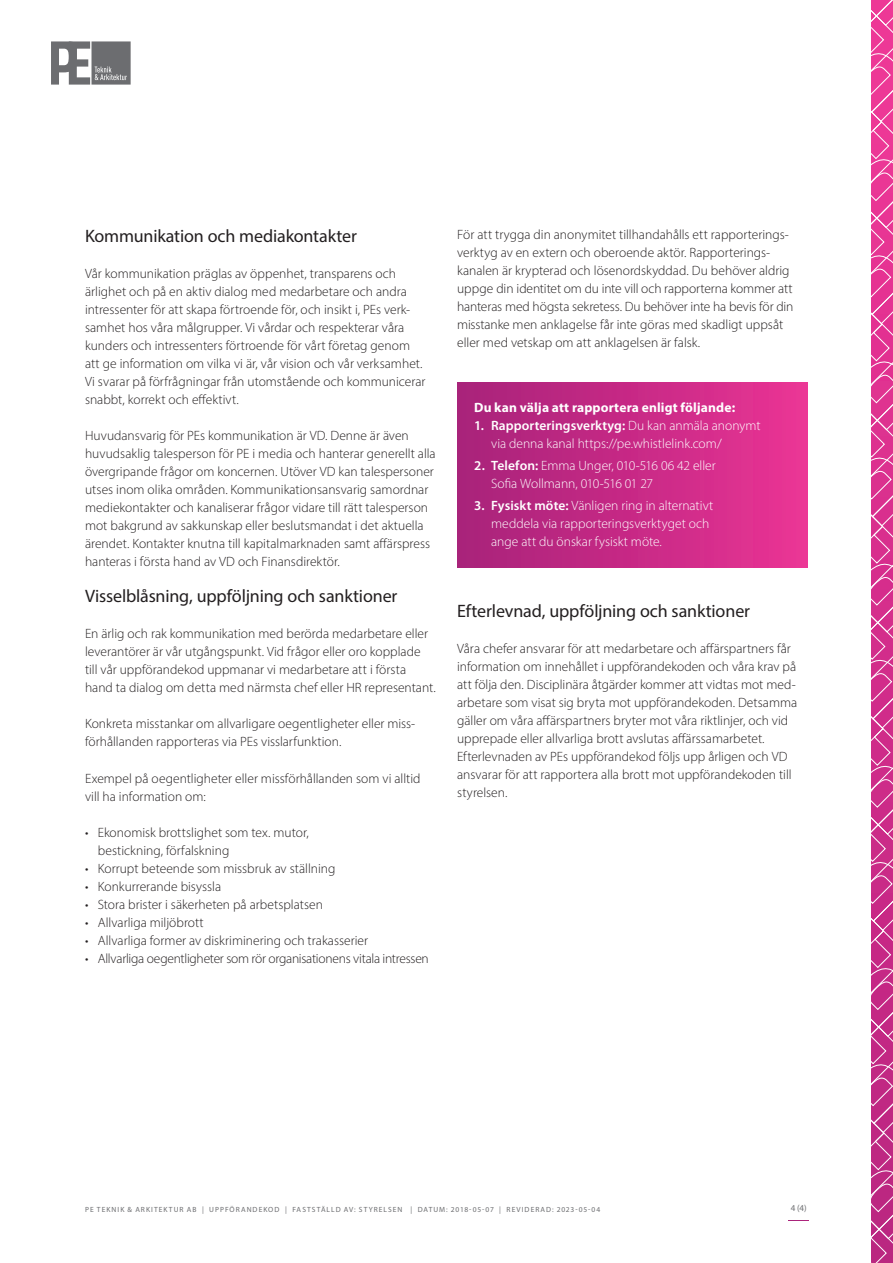
<style>
.page{position:relative;width:893px;height:1263px;background:#fff}
.page>*{position:absolute;margin:0;border:0;box-sizing:border-box;transform-origin:0 0}
.t1{font:300 21px "Myriad Pro";color:#fff;scale:2.17 1}
.Brödtext{font:18px "Myriad Pro";letter-spacing:-.01em;color:#231f20}
.Brödtext-2{font:300 13.5px/18px "Myriad Pro";color:#231f20}
.t2{font:300 13.5px/18px "Myriad Pro";color:#fff}
.Brödtext-3{font:300 13.5px "Myriad Pro";letter-spacing:-.02em;color:#231f20}
.Brödtext-4{font:700 13.5px "Myriad Pro";letter-spacing:.01em;color:#fff}
.Rubrik_1{font:9px "Myriad Pro";color:#6c6d70}
.Brödtext-5{font:7.5px "Myriad Pro";letter-spacing:.135em;color:#6c6d70}
.s1{font-weight:600}
</style>
<div class="page">
<svg style="left:51px;top:41px;width:80px;height:44px"></svg>
<svg style="left:872px;top:0;width:21px;height:1263px;background:#d94598"></svg>
<div style="left:457px;top:383px;width:351px;height:185px;background:linear-gradient(to right,#a72179,#ea3494)"></div>
<p class="Brödtext" style="left:85px;top:225px;width:273px">Kommunikation och mediakontakter</p>
<p class="Brödtext-2" style="left:85px;top:265px;width:342px">Vår kommunikation präglas av öppenhet, transparens och ärlighet och på en aktiv dialog med medarbetare och andra intressenter för att skapa förtroende för, och insikt i, PEs verk&shy;samhet hos våra målgrupper. Vi vårdar och respekterar våra kunders och intressenters förtroende för vårt företag genom att ge information om vilka vi är, vår vision och vår verksamhet.<br>Vi svarar på förfrågningar från utomstående och kommunicerar snabbt, korrekt och effektivt.</p>
<p class="Brödtext-2" style="left:85px;top:427px;width:352px">Huvudansvarig för PEs kommunikation är VD. Denne är även huvudsaklig talesperson för PE i media och hanterar generellt alla övergripande frågor om koncernen. Utöver VD kan talespersoner utses inom olika områden. Kommunikationsansvarig samordnar mediekontakter och kanaliserar frågor vidare till rätt talesperson mot bakgrund av sakkunskap eller beslutsmandat i det aktuella ärendet. Kontakter knutna till kapitalmarknaden samt affärspress hanteras i första hand av VD och Finansdirektör.</p>
<p class="Brödtext" style="left:85px;top:585px;width:314px">Visselblåsning, uppföljning och sanktioner</p>
<p class="Brödtext-2" style="left:85px;top:625px;width:352px">En ärlig och rak kommunikation med berörda medarbetare eller leverantörer är vår utgångspunkt. Vid frågor eller oro kopplade till vår uppförandekod uppmanar vi medarbetare att i första hand ta dialog om detta med närmsta chef eller HR representant.</p>
<p class="Brödtext-2" style="left:85px;top:715px;width:332px">Konkreta misstankar om allvarligare oegentligheter eller miss-</p>
<p class="Brödtext-2" style="left:85px;top:733px;width:258px">förhållanden rapporteras via PEs visslarfunktion.</p>
<p class="Brödtext-2" style="left:85px;top:769px;width:337px">Exempel på oegentligheter eller missförhållanden som vi alltid vill ha information om:</p>
<p class="Brödtext-2" style="left:98px;top:823px;width:212px;text-indent:-13px">• Ekonomisk brottslighet som tex. mutor, bestickning, förfalskning</p>
<p class="Brödtext-2" style="left:85px;top:859px;width:252px">• Korrupt beteende som missbruk av ställning</p>
<p class="Brödtext-2" style="left:85px;top:877px;width:138px">• Konkurrerande bisyssla</p>
<p class="Brödtext-2" style="left:85px;top:895px;width:239px">• Stora brister i säkerheten på arbetsplatsen</p>
<p class="Brödtext-2" style="left:85px;top:913px;width:120px">• Allvarliga miljöbrott</p>
<p class="Brödtext-2" style="left:85px;top:931px;width:285px">• Allvarliga former av diskriminering och trakasserier</p>
<p class="Brödtext-3" style="left:85px;top:950px;width:345px">• Allvarliga oegentligheter som rör organisationens vitala intressen</p>
<p class="Brödtext-2" style="left:457px;top:225px;width:333px">För att trygga din anonymitet tillhandahålls ett rapporterings&shy;verktyg av en extern och oberoende aktör. Rapporterings-</p>
<p class="Brödtext-2" style="left:457px;top:261px;width:338px">kanalen är krypterad och lösenordskyddad. Du behöver aldrig uppge din identitet om du inte vill och rapporterna kommer att hanteras med högsta sekretess. Du behöver inte ha bevis för din misstanke men anklagelse får inte göras med skadligt uppsåt eller med vetskap om att anklagelsen är falsk.</p>
<p class="Brödtext-4" style="left:474px;top:398px;width:263px">Du kan välja att rapportera enligt följande:</p>
<p class="t2" style="left:491px;top:416px;width:271px;text-indent:-17px"><span class="s1">1. Rapporteringsverktyg:</span> Du kan anmäla anonymt via denna kanal https://pe.whistlelink.com/</p>
<p class="t2" style="left:491px;top:456px;width:226px;text-indent:-17px"><span class="s1">2. Telefon:</span> Emma Unger, 010-516 06 42 eller<br>Sofia Wollmann, 010-516 01 27</p>
<p class="t2" style="left:491px;top:497px;width:224px;text-indent:-17px"><span class="s1">3. Fysiskt möte:</span> Vänligen ring in alternativt meddela via rapporteringsverktyget och ange att du önskar fysiskt möte.</p>
<p class="Brödtext" style="left:457px;top:600px;width:294px">Efterlevnad, uppföljning och sanktioner</p>
<p class="Brödtext-2" style="left:457px;top:639px;width:342px">Våra chefer ansvarar för att medarbetare och affärspartners får information om innehållet i uppförandekoden och våra krav på att följa den. Disciplinära åtgärder kommer att vidtas mot med&shy;arbetare som visat sig bryta mot uppförandekoden. Detsamma gäller om våra affärspartners bryter mot våra riktlinjer, och vid upprepade eller allvarliga brott avslutas affärssamarbetet.</p>
<p class="Brödtext-2" style="left:457px;top:747px;width:336px">Efterlevnaden av PEs uppförandekod följs upp årligen och VD ansvarar för att rapportera alla brott mot uppförandekoden till styrelsen.</p>
<p class="Brödtext-5" style="left:85px;top:1205px;width:517px">PE TEKNIK &amp; ARKITEKTUR AB | UPPFÖRANDEKOD | FASTSTÄLLD AV: STYRELSEN | DATUM: 2018-05-07 | REVIDERAD: 2023-05-04</p>
<p class="Rubrik_1" style="left:791px;top:1203px;width:18px">4 (4)</p>
<p class="t1" style="left:787px;top:1206px;width:12px">–</p>
</div>
